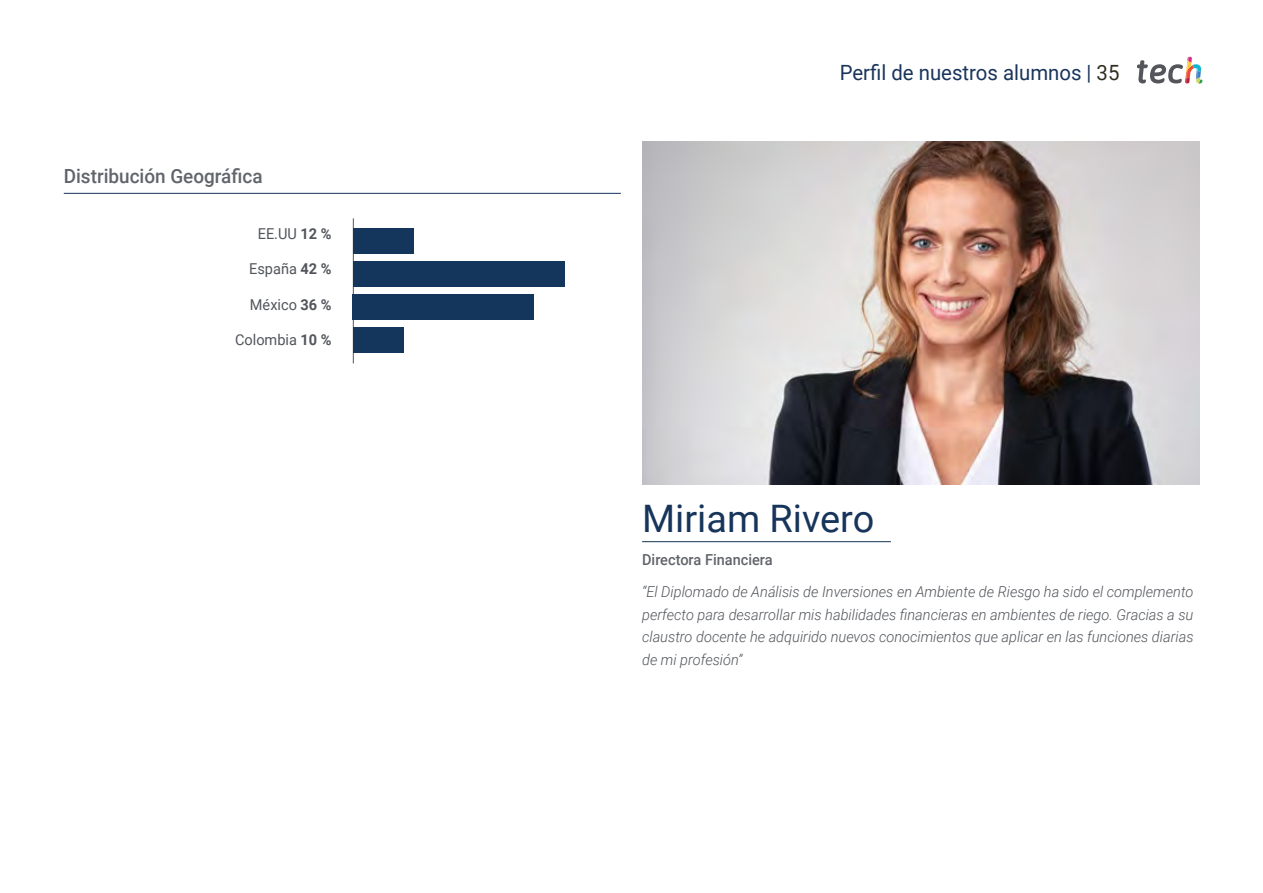
<style>
.page{position:relative;width:1263px;height:893px;background:#fff}
.page>*{position:absolute;margin:0;border:0;box-sizing:border-box;transform-origin:0 0}
.t1{font:37.8px "Roboto";color:#17355b}
.t2{font:21px "Roboto";color:#1a355c}
.t3{font:500 19.5px "Roboto";color:#61646a}
.t4{font:500 15.15px "Roboto";color:#61646a;scale:.96 1}
.t5{font:italic 300 15px/22.5px "Roboto";color:#52555b;text-align:justify}
.t6{font:15px "Roboto";color:#52555b}
.s1{font-weight:700}
.s2{color:#312e20}
</style>
<div class="page">
<svg style="left:1137px;top:57px;width:65px;height:27px"></svg>
<hr style="left:642px;top:541px;width:249px;height:1px;background:#123352">
<img style="left:642px;top:141px;width:557px;height:343px">
<hr style="left:64px;top:193px;width:557px;height:1px;background:#17355b">
<hr style="left:353px;top:218px;width:1px;height:145px;background:#52555b">
<div style="left:353px;top:327px;width:50px;height:26px;background:#14365c"></div>
<div style="left:353px;top:294px;width:181px;height:26px;background:#14365c"></div>
<div style="left:353px;top:261px;width:211px;height:25px;background:#14365c"></div>
<div style="left:353px;top:228px;width:60px;height:26px;background:#14365c"></div>
<h3 class="t3" style="left:64px;top:162px;width:200px">Distribución Geográfica</h3>
<p class="t6" style="left:258px;top:223px;width:75px">EE.UU <span class="s1">12 %</span></p>
<p class="t6" style="left:249px;top:258px;width:84px">España <span class="s1">42 %</span></p>
<p class="t6" style="left:250px;top:294px;width:83px">México <span class="s1">36 %</span></p>
<p class="t6" style="left:235px;top:329px;width:98px">Colombia <span class="s1">10 %</span></p>
<h2 class="t2" style="left:840px;top:57px;width:281px">Perfil de nuestros alumnos | <span class="s2">35</span></h2>
<h1 class="t1" style="left:642px;top:492px;width:234px">Miriam Rivero</h1>
<p class="t4" style="left:642px;top:549px;width:137px">Directora Financiera</p>
<p class="t5" style="left:642px;top:580px;width:553px">“El Diplomado de Análisis de Inversiones en Ambiente de Riesgo ha sido el complemento perfecto para desarrollar mis habilidades financieras en ambientes de riego. Gracias a su claustro docente he adquirido nuevos conocimientos que aplicar en las funciones diarias de mi profesión”</p>
</div>
